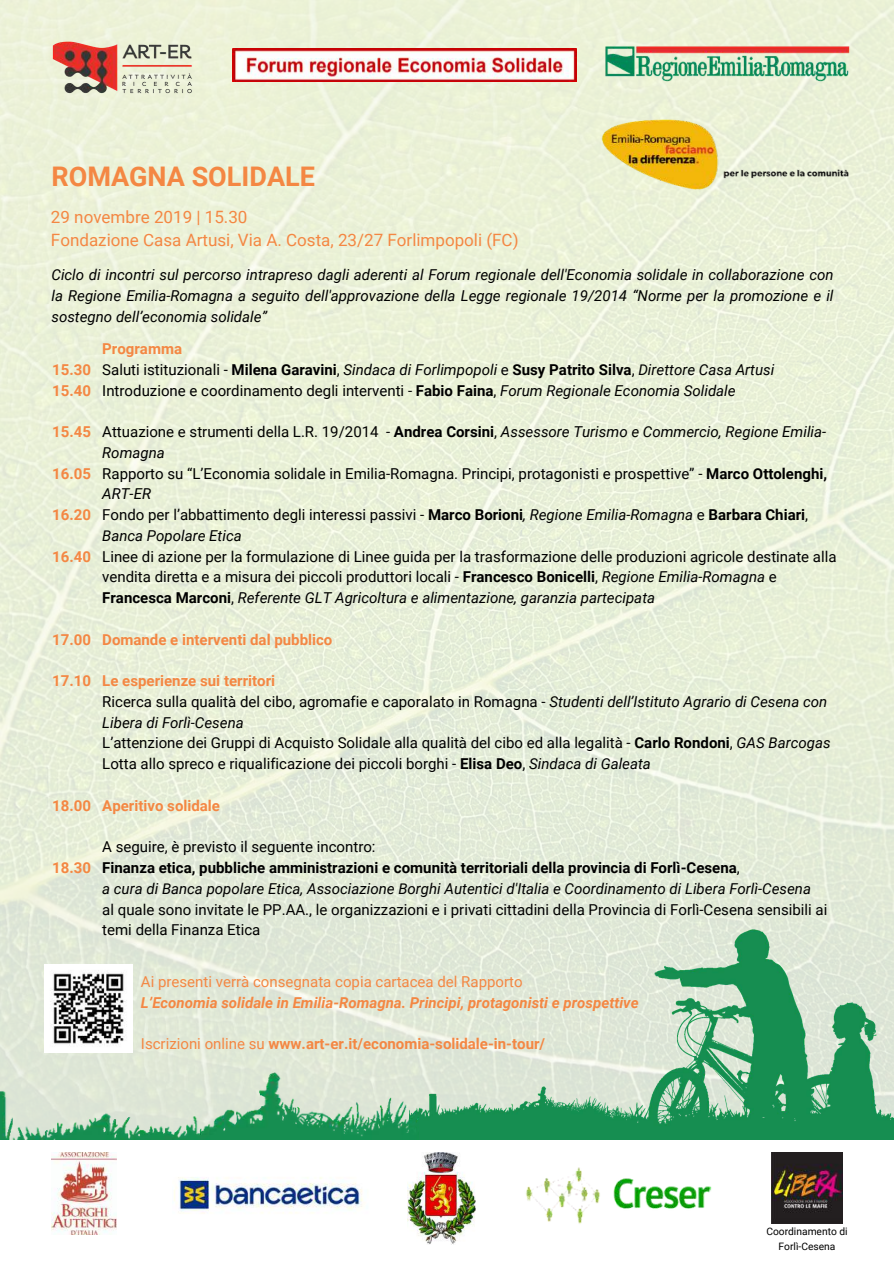
<style>
.page{position:relative;width:894px;height:1264px;background:#fff}
.page>*{position:absolute;margin:0;border:0;box-sizing:border-box;transform-origin:0 0}
.t1{font:700 27px "Roboto";color:#f48743}
.t2{font:16.95px/23.5px "Roboto";color:#f48743}
.t3{font:15px/20.7px "Roboto";color:#000}
.t4{font:italic 15px/20.7px "Roboto";color:#000}
.t5{font:700 15px/20.7px "Roboto";color:#f48743}
.t6{font:italic 700 15px "Roboto";color:#f48743}
.t7{font:15px "Roboto";color:#f48743}
.t8{font:10.2px/14.2px "Roboto";color:#000;text-align:center}
.s1{font-weight:700;font-style:normal;color:#f48743}
.s2{font-style:normal}
.s3{font-weight:700;font-style:normal}
.s4{font-weight:700}
.s5{font-style:italic}
.s6{font-weight:700;color:#f48743}
.s7{font-weight:400}
</style>
<div class="page">
<img style="left:0;top:0;width:893px;height:920px">
<img style="left:419px;top:920px;width:474px;height:220px">
<img style="left:0;top:772px;width:419px;height:368px">
<img style="left:51px;top:40px;width:143px;height:55px">
<img style="left:604px;top:40px;width:246px;height:50px">
<img style="left:596px;top:110px;width:262px;height:86px">
<img style="left:232px;top:48px;width:344px;height:33px">
<img style="left:44px;top:964px;width:88px;height:88px">
<img style="left:525px;top:1167px;width:187px;height:57px">
<img style="left:407px;top:1152px;width:69px;height:92px">
<img style="left:174px;top:1177px;width:189px;height:37px">
<img style="left:771px;top:1152px;width:71px;height:71px">
<img style="left:51px;top:1152px;width:66px;height:82px">
<h1 class="t1" style="left:51px;top:161px;width:265px">ROMAGNA SOLIDALE</h1>
<p class="t2" style="left:51px;top:205px;width:469px">29 novembre 2019 | 15.30<br>Fondazione Casa Artusi, Via A. Costa, 23/27 Forlimpopoli (FC)</p>
<p class="t4" style="left:51px;top:264px;width:783px;text-align:justify">Ciclo di incontri sul percorso intrapreso dagli aderenti al Forum regionale dell'Economia solidale in collaborazione con la Regione Emilia-Romagna a seguito dell'approvazione della Legge regionale 19/2014 “Norme per la promozione e il sostegno dell’economia solidale”</p>
<p class="t5" style="left:52px;top:359px;width:40px">15.30<br>15.40</p>
<p class="t5" style="left:52px;top:421px;width:40px">15.45</p>
<p class="t5" style="left:52px;top:463px;width:40px">16.05</p>
<p class="t5" style="left:52px;top:504px;width:40px">16.20</p>
<p class="t5" style="left:52px;top:546px;width:40px">16.40</p>
<p class="t5" style="left:52px;top:629px;width:40px">17.00</p>
<p class="t5" style="left:52px;top:670px;width:40px">17.10</p>
<p class="t5" style="left:52px;top:795px;width:40px">18.00</p>
<p class="t5" style="left:52px;top:857px;width:40px">18.30</p>
<p class="t4" style="left:102px;top:338px;width:673px"><span class="s1">Programma<br></span><span class="s2">Saluti istituzionali -</span> <span class="s3">Milena Garavini</span><span class="s2">,</span> Sindaca di Forlimpopoli <span class="s2">e</span> <span class="s3">Susy Patrito Silva</span><span class="s2">,</span> Direttore Casa Artusi<br><span class="s2">Introduzione e coordinamento degli interventi -</span> <span class="s3">Fabio Faina</span><span class="s2">,</span> Forum Regionale Economia Solidale</p>
<p class="t3" style="left:102px;top:421px;width:726px">Attuazione e strumenti della L.R. 19/2014 - <span class="s4">Andrea Corsini</span>, <span class="s5">Assessore Turismo e Commercio, Regione Emilia-Romagna<br></span>Rapporto su “L’Economia solidale in Emilia-Romagna. Principi, protagonisti e prospettive” - <span class="s4">Marco Ottolenghi, </span><span class="s5">ART-ER<br></span>Fondo per l’abbattimento degli interessi passivi - <span class="s4">Marco Borioni</span><span class="s5">, Regione Emilia-Romagna</span> e <span class="s4">Barbara Chiari</span>, <span class="s5">Banca Popolare Etica</span></p>
<p class="t3" style="left:102px;top:546px;width:735px">Linee di azione per la formulazione di Linee guida per la trasformazione delle produzioni agricole destinate alla vendita diretta e a misura dei piccoli produttori locali - <span class="s4">Francesco Bonicelli</span>, <span class="s5">Regione Emilia-Romagna</span> e<br><span class="s4">Francesca Marconi</span>, <span class="s5">Referente GLT Agricoltura e alimentazione, garanzia partecipata</span></p>
<p class="t5" style="left:102px;top:629px;width:231px">Domande e interventi dal pubblico</p>
<p class="t3" style="left:102px;top:670px;width:729px"><span class="s6">Le esperienze sui territori<br></span>Ricerca sulla qualità del cibo, agromafie e caporalato in Romagna - <span class="s5">Studenti dell’Istituto Agrario di Cesena con Libera di Forlì-Cesena<br></span>L’attenzione dei Gruppi di Acquisto Solidale alla qualità del cibo ed alla legalità - <span class="s4">Carlo Rondoni</span>, <span class="s5">GAS Barcogas </span>Lotta allo spreco e riqualificazione dei piccoli borghi - <span class="s4">Elisa Deo</span>, <span class="s5">Sindaca di Galeata</span></p>
<p class="t5" style="left:102px;top:795px;width:119px">Aperitivo solidale</p>
<p class="t4" style="left:102px;top:836px;width:710px"><span class="s2">A seguire, è previsto il seguente incontro:<br></span><span class="s3">Finanza etica, pubbliche amministrazioni e comunità territoriali della provincia di Forlì-Cesena</span><span class="s2">,<br></span>a cura di Banca popolare Etica, Associazione Borghi Autentici d'Italia e Coordinamento di Libera Forlì-Cesena</p>
<p class="t3" style="left:102px;top:899px;width:726px">al quale sono invitate le PP.AA., le organizzazioni e i privati cittadini della Provincia di Forlì-Cesena sensibili ai temi della Finanza Etica</p>
<p class="t7" style="left:141px;top:973px;width:383px">Ai presenti verrà consegnata copia cartacea del Rapporto</p>
<p class="t6" style="left:141px;top:993px;width:499px">L’Economia solidale in Emilia-Romagna. Principi, protagonisti e prospettive</p>
<p class="t5" style="left:141px;top:1033px;width:405px"><span class="s7">Iscrizioni online su</span> www.art-er.it/economia-solidale-in-tour/</p>
<p class="t8" style="left:766px;top:1224px;width:83px">Coordinamento di<br>Forlì-Cesena</p>
</div>
